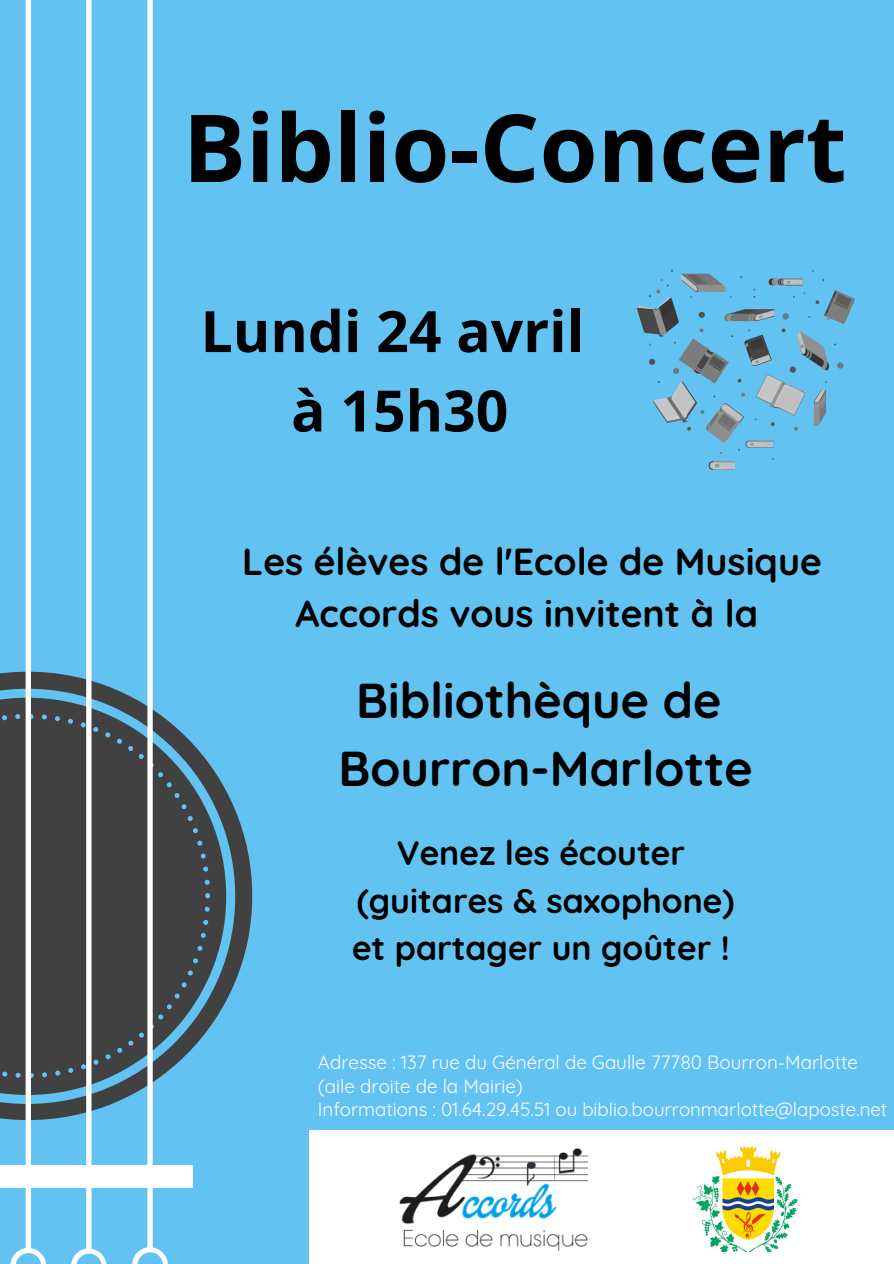
<style>
.page{position:relative;width:894px;height:1264px;background:#fff}
.page>*{position:absolute;margin:0;border:0;box-sizing:border-box;transform-origin:0 0}
.t1{font:700 93.9px "Open Sans";color:#000}
.t2{font:700 57px/79.3px "Open Sans";color:#000;text-align:center}
.t3{font:700 48.75px/68.1px "Quicksand";color:#000;text-align:center}
.t4{font:700 37.5px/52.3px "Quicksand";color:#000;text-align:center}
.t5{font:700 33.75px/47.2px "Quicksand";color:#000;text-align:center}
.t6{font:18.75px/23.1px "Quicksand";color:#fff}
.t7{font:18.6px "Quicksand";color:#fff}
</style>
<div class="page">
<div style="left:0;top:0;width:893px;height:1263px;background:#62c2f1"></div>
<svg style="left:0;top:672px;width:252px;height:448px;fill:#414141"></svg>
<div style="left:0;top:1165px;width:192px;height:23px;background:#fff"></div>
<svg style="left:10px;top:0;width:36px;height:1263px"></svg>
<svg style="left:71px;top:0;width:36px;height:1263px"></svg>
<svg style="left:132px;top:0;width:36px;height:1263px"></svg>
<div style="left:309px;top:1129px;width:584px;height:134px;background:#fff"></div>
<img style="left:692px;top:1146px;width:106px;height:105px">
<img style="left:399px;top:1148px;width:188px;height:103px">
<img style="left:637px;top:270px;width:217px;height:199px">
<h1 class="t1" style="left:183px;top:82px;width:665px">Biblio-Concert</h1>
<h2 class="t2" style="left:200px;top:290px;width:385px">Lundi 24 avril à 15h30</h2>
<h3 class="t4" style="left:242px;top:534px;width:581px">Les élèves de l'Ecole de Musique<br>Accords vous invitent à la</h3>
<h3 class="t3" style="left:338px;top:666px;width:416px">Bibliothèque de<br>Bourron-Marlotte</h3>
<h3 class="t5" style="left:352px;top:829px;width:384px">Venez les écouter (guitares &amp; saxophone) et partager un goûter !</h3>
<p class="t6" style="left:318px;top:1050px;width:541px">Adresse : 137 rue du Général de Gaulle 77780 Bourron-Marlotte (aile droite de la Mairie)</p>
<p class="t7" style="left:318px;top:1097px;width:570px">Informations : 01.64.29.45.51 ou biblio.bourronmarlotte@laposte.net</p>
</div>
